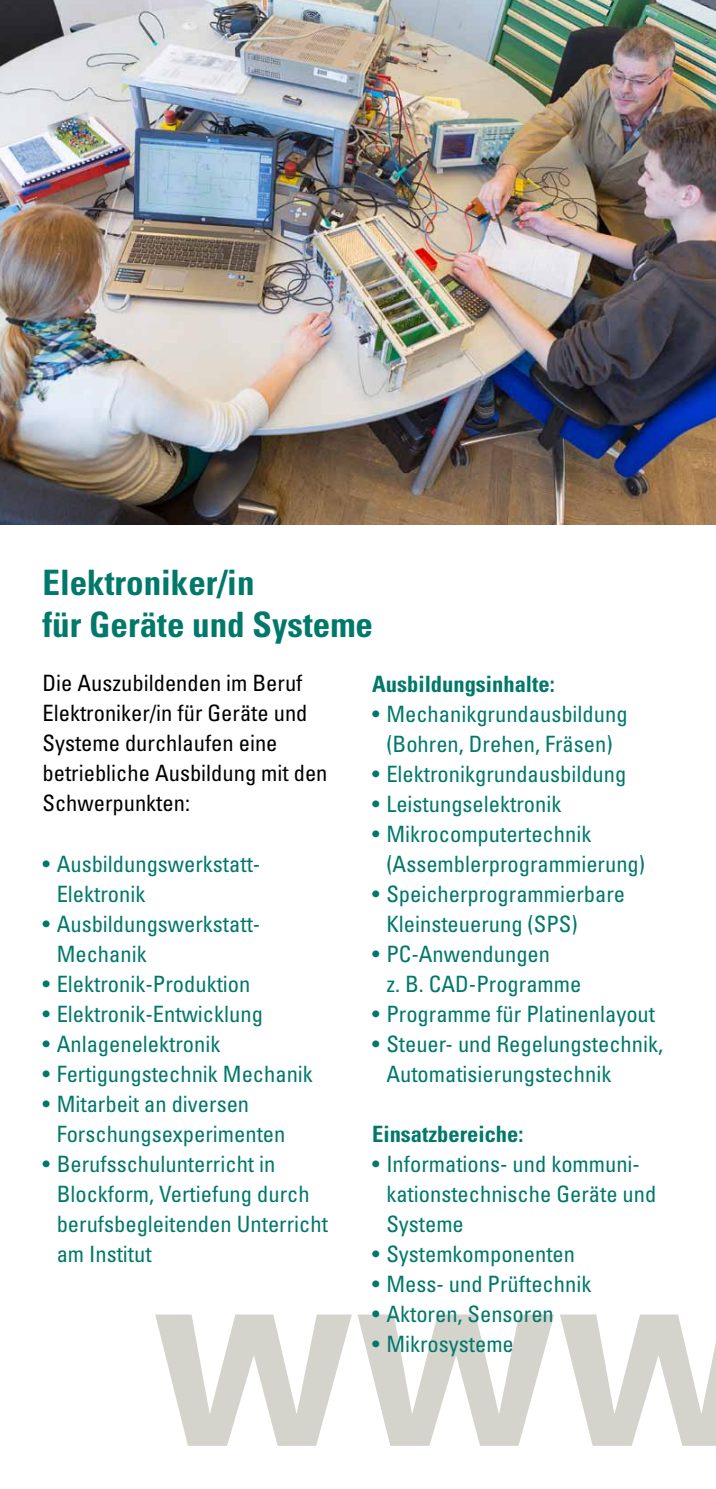
<style>
.page{position:relative;width:716px;height:1489px;background:#fff}
.page>*{position:absolute;margin:0;border:0;box-sizing:border-box;transform-origin:0 0}
.t1{font:700 condensed 260px "Univers";color:#d4d3cc}
.t2{font:700 condensed 35px/42px "Univers";color:#00786a}
.t3{font:condensed 22.5px/30px "Univers";color:#00786a}
.t4{font:condensed 22.5px/30px "Univers";color:#000}
.t5{font:700 condensed 22.5px "Univers";color:#00786a}
</style>
<div class="page">
<img style="left:0;top:0;width:716px;height:524px">
<h2 class="t2" style="left:43px;top:561px;width:332px">Elektroniker/in<br>für Geräte und Systeme</h2>
<p class="t4" style="left:43px;top:668px;width:286px">Die Auszubildenden im Beruf<br>Elektroniker/in für Geräte und<br>Systeme durchlaufen eine betriebliche Ausbildung mit den<br>Schwerpunkten:</p>
<p class="t3" style="left:57px;top:848px;width:205px;text-indent:-14px">• Ausbildungswerkstatt-<br>Elektronik</p>
<p class="t3" style="left:57px;top:908px;width:205px;text-indent:-14px">• Ausbildungswerkstatt-<br>Mechanik</p>
<p class="t3" style="left:43px;top:968px;width:209px">• Elektronik-Produktion</p>
<p class="t3" style="left:43px;top:998px;width:222px">• Elektronik-Entwicklung</p>
<p class="t3" style="left:43px;top:1028px;width:179px">• Anlagenelektronik</p>
<p class="t3" style="left:43px;top:1058px;width:272px">• Fertigungstechnik Mechanik</p>
<p class="t3" style="left:57px;top:1088px;width:230px;text-indent:-14px">• Mitarbeit an diversen<br>Forschungsexperimenten</p>
<p class="t3" style="left:57px;top:1148px;width:273px;text-indent:-14px">• Berufsschulunterricht in<br>Blockform, Vertiefung durch berufsbegleitenden Unterricht am Institut</p>
<p class="t5" style="left:372px;top:669px;width:184px">Ausbildungsinhalte:</p>
<p class="t3" style="left:372px;top:698px;width:257px;text-align:center">• Mechanikgrundausbildung (Bohren, Drehen, Fräsen)</p>
<p class="t3" style="left:372px;top:758px;width:256px">• Elektronikgrundausbildung</p>
<p class="t3" style="left:372px;top:788px;width:191px">• Leistungselektronik</p>
<p class="t3" style="left:386px;top:818px;width:260px;text-indent:-14px">• Mikrocomputertechnik (Assemblerprogrammierung)</p>
<p class="t3" style="left:386px;top:878px;width:240px;text-indent:-14px">• Speicherprogrammierbare<br>Kleinsteuerung (SPS)</p>
<p class="t3" style="left:386px;top:938px;width:196px;text-indent:-14px">• PC-Anwendungen<br>z. B. CAD-Programme</p>
<p class="t3" style="left:372px;top:998px;width:284px">• Programme für Platinenlayout</p>
<p class="t3" style="left:386px;top:1028px;width:278px;text-indent:-14px">• Steuer- und Regelungstechnik,<br>Automatisierungstechnik</p>
<p class="t5" style="left:372px;top:1119px;width:153px">Einsatzbereiche:</p>
<p class="t3" style="left:386px;top:1148px;width:271px;text-indent:-14px">• Informations- und kommuni&shy;kationstechnische Geräte und<br>Systeme</p>
<p class="t3" style="left:372px;top:1238px;width:204px">• Systemkomponenten</p>
<p class="t3" style="left:372px;top:1268px;width:221px">• Mess- und Prüftechnik</p>
<p class="t3" style="left:372px;top:1298px;width:183px">• Aktoren, Sensoren</p>
<p class="t3" style="left:372px;top:1328px;width:143px">• Mikrosysteme</p>
<h1 class="t1" style="left:152px;top:1193px;width:608px">www</h1>
</div>
